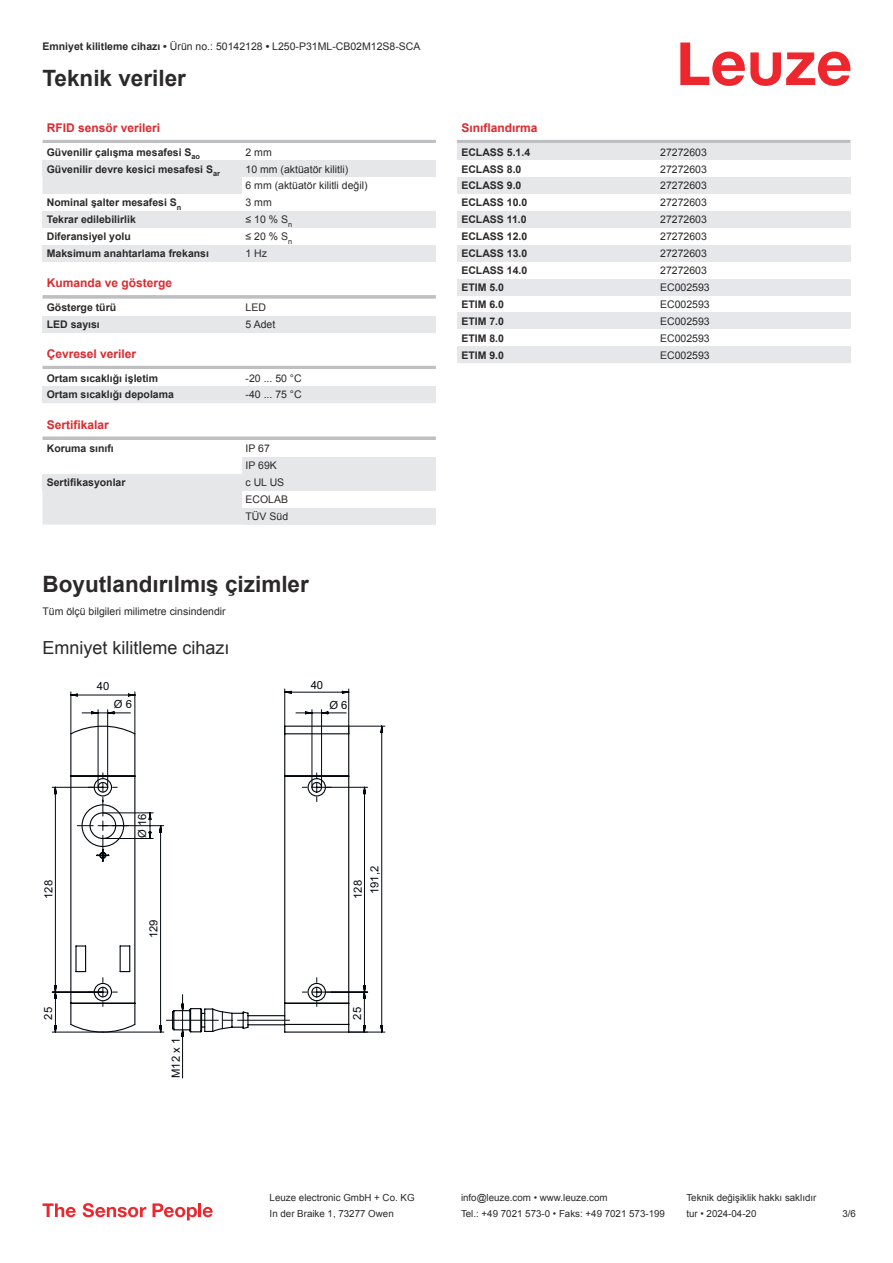
<style>
.page{position:relative;width:893px;height:1263px;background:#fff}
.page>*{position:absolute;margin:0;border:0;box-sizing:border-box;transform-origin:0 0}
.t1{font:700 22.5px "Arial";color:#2b292a}
.t2{font:18px "Arial";color:#2b292a}
.t3{font:700 12px "Arial";color:#db2a30}
.t4{font:11.25px/16.5px "Arial";color:#03080e}
.t5{font:700 10.5px "Arial";color:#2b292a}
.t6{font:10.5px/17px "Arial";color:#2b292a}
.t7{font:9.75px "Arial";color:#2b292a}
.s1{font-weight:700}
</style>
<div class="page">
<svg style="left:680px;top:43px;width:170px;height:43px"></svg>
<svg style="left:43px;top:177px;width:393px;height:348px"></svg>
<hr style="left:43px;top:140px;width:393px;height:3px;background:#bdbfc1">
<div style="left:43px;top:160px;width:199px;height:17px;background:#e6e7e9"></div>
<div style="left:242px;top:160px;width:194px;height:17px;background:#e6e7e9"></div>
<div style="left:242px;top:177px;width:194px;height:17px;background:#fff"></div>
<div style="left:43px;top:194px;width:199px;height:17px;background:#fff"></div>
<div style="left:242px;top:194px;width:194px;height:17px;background:#fff"></div>
<div style="left:43px;top:211px;width:199px;height:17px;background:#e6e7e9"></div>
<div style="left:242px;top:211px;width:194px;height:17px;background:#e6e7e9"></div>
<div style="left:43px;top:228px;width:199px;height:17px;background:#fff"></div>
<div style="left:242px;top:228px;width:194px;height:17px;background:#fff"></div>
<div style="left:43px;top:245px;width:199px;height:17px;background:#e6e7e9"></div>
<div style="left:242px;top:245px;width:194px;height:17px;background:#e6e7e9"></div>
<div style="left:43px;top:279px;width:393px;height:18px;background:#fff"></div>
<svg style="left:43px;top:295px;width:393px;height:4px;background:#c3c5c7"></svg>
<div style="left:43px;top:299px;width:199px;height:17px;background:#fff"></div>
<div style="left:242px;top:299px;width:194px;height:17px;background:#fff"></div>
<div style="left:43px;top:316px;width:199px;height:16px;background:#e6e7e9"></div>
<div style="left:242px;top:316px;width:194px;height:16px;background:#e6e7e9"></div>
<div style="left:43px;top:349px;width:393px;height:19px;background:#fff"></div>
<hr style="left:43px;top:366px;width:393px;height:3px;background:#bdbfc1">
<div style="left:43px;top:369px;width:199px;height:17px;background:#fff"></div>
<div style="left:242px;top:369px;width:194px;height:17px;background:#fff"></div>
<div style="left:43px;top:386px;width:199px;height:17px;background:#e6e7e9"></div>
<div style="left:242px;top:386px;width:194px;height:17px;background:#e6e7e9"></div>
<div style="left:43px;top:420px;width:393px;height:18px;background:#fff"></div>
<svg style="left:43px;top:436px;width:393px;height:4px;background:#c5c6c8"></svg>
<div style="left:43px;top:440px;width:199px;height:17px;background:#fff"></div>
<div style="left:242px;top:440px;width:194px;height:17px;background:#fff"></div>
<div style="left:242px;top:457px;width:194px;height:17px;background:#e6e7e9"></div>
<div style="left:43px;top:474px;width:199px;height:17px;background:#e6e7e9"></div>
<div style="left:242px;top:474px;width:194px;height:51px;background:#e6e7e9"></div>
<div style="left:242px;top:491px;width:194px;height:17px;background:#fff"></div>
<hr style="left:457px;top:140px;width:393px;height:3px;background:#bdbfc1">
<div style="left:457px;top:143px;width:200px;height:17px;background:#e6e7e9"></div>
<div style="left:657px;top:143px;width:193px;height:17px;background:#e6e7e9"></div>
<div style="left:457px;top:177px;width:200px;height:17px;background:#e6e7e9"></div>
<div style="left:657px;top:177px;width:193px;height:17px;background:#e6e7e9"></div>
<div style="left:457px;top:211px;width:200px;height:17px;background:#e6e7e9"></div>
<div style="left:657px;top:211px;width:193px;height:17px;background:#e6e7e9"></div>
<div style="left:457px;top:245px;width:200px;height:17px;background:#e6e7e9"></div>
<div style="left:657px;top:245px;width:193px;height:17px;background:#e6e7e9"></div>
<div style="left:457px;top:279px;width:200px;height:17px;background:#e6e7e9"></div>
<div style="left:657px;top:279px;width:193px;height:17px;background:#e6e7e9"></div>
<div style="left:457px;top:312px;width:200px;height:17px;background:#e6e7e9"></div>
<div style="left:657px;top:312px;width:193px;height:17px;background:#e6e7e9"></div>
<div style="left:457px;top:346px;width:200px;height:17px;background:#e6e7e9"></div>
<div style="left:657px;top:346px;width:193px;height:17px;background:#e6e7e9"></div>
<svg style="left:43px;top:1203px;width:33px;height:14px"></svg>
<svg style="left:83px;top:1203px;width:63px;height:14px"></svg>
<svg style="left:153px;top:1203px;width:44px;height:17px"></svg>
<hr style="left:198px;top:1203px;width:3px;height:14px;background:#ed272d">
<svg style="left:203px;top:1207px;width:10px;height:10px"></svg>
<svg style="left:52px;top:726px;width:132px;height:352px"></svg>
<svg style="left:77px;top:691px;width:308px;height:342px"></svg>
<p class="t6" style="left:43px;top:39px;width:379px"><span class="s1">Emniyet kilitleme cihazı •</span> Ürün no.: 50142128 <span class="s1">•</span> L250-P31ML-CB02M12S8-SCA</p>
<h1 class="t1" style="left:43px;top:70px;width:145px">Teknik veriler</h1>
<p class="t3" style="left:47px;top:123px;width:115px">RFID sensör verileri</p>
<p class="t5" style="left:47px;top:145px;width:155px">Güvenilir çalışma mesafesi S<sub>ao</sub></p>
<p class="t6" style="left:246px;top:143px;width:28px">2 mm</p>
<p class="t5" style="left:47px;top:161px;width:175px">Güvenilir devre kesici mesafesi S<sub>ar</sub></p>
<p class="t6" style="left:246px;top:160px;width:123px">10 mm (aktüatör kilitli)<br>6 mm (aktüatör kilitli değil)</p>
<p class="t5" style="left:47px;top:195px;width:136px">Nominal şalter mesafesi S<sub>n</sub></p>
<p class="t6" style="left:246px;top:194px;width:28px">3 mm</p>
<p class="t5" style="left:47px;top:212px;width:91px">Tekrar edilebilirlik</p>
<p class="t6" style="left:246px;top:211px;width:48px">≤ 10 % S<sub>n</sub></p>
<p class="t5" style="left:47px;top:229px;width:86px">Diferansiyel yolu</p>
<p class="t6" style="left:246px;top:228px;width:48px">≤ 20 % S<sub>n</sub></p>
<p class="t5" style="left:47px;top:246px;width:164px">Maksimum anahtarlama frekansı</p>
<p class="t6" style="left:246px;top:245px;width:23px">1 Hz</p>
<p class="t3" style="left:47px;top:275px;width:127px">Kumanda ve gösterge</p>
<p class="t5" style="left:47px;top:303px;width:71px">Gösterge türü</p>
<p class="t6" style="left:246px;top:300px;width:22px">LED</p>
<p class="t5" style="left:47px;top:317px;width:55px">LED sayısı</p>
<p class="t6" style="left:246px;top:317px;width:31px">5 Adet</p>
<p class="t3" style="left:47px;top:349px;width:91px">Çevresel veriler</p>
<p class="t5" style="left:47px;top:370px;width:113px">Ortam sıcaklığı işletim</p>
<p class="t6" style="left:246px;top:370px;width:58px">-20 ... 50 °C</p>
<p class="t5" style="left:47px;top:387px;width:129px">Ortam sıcaklığı depolama</p>
<p class="t6" style="left:246px;top:387px;width:58px">-40 ... 75 °C</p>
<p class="t3" style="left:47px;top:420px;width:64px">Sertifikalar</p>
<p class="t5" style="left:47px;top:441px;width:69px">Koruma sınıfı</p>
<p class="t6" style="left:246px;top:441px;width:33px">IP 67<br>IP 69K</p>
<p class="t5" style="left:47px;top:478px;width:80px">Sertifikasyonlar</p>
<p class="t6" style="left:246px;top:474px;width:44px">c UL US<br>ECOLAB<br>TÜV Süd</p>
<h1 class="t1" style="left:43px;top:568px;width:268px">Boyutlandırılmış çizimler</h1>
<p class="t6" style="left:43px;top:602px;width:185px">Tüm ölçü bilgileri milimetre cinsindendir</p>
<h2 class="t2" style="left:43px;top:636px;width:189px">Emniyet kilitleme cihazı</h2>
<p class="t4" style="left:97px;top:679px;width:14px">40</p>
<p class="t4" style="left:311px;top:677px;width:14px">40</p>
<p class="t4" style="left:114px;top:696px;width:20px">Ø 6</p>
<p class="t4" style="left:329px;top:697px;width:20px">Ø 6</p>
<p class="t3" style="left:461px;top:120px;width:78px">Sınıflandırma</p>
<p class="t5" style="left:461px;top:145px;width:70px">ECLASS 5.1.4</p>
<p class="t6" style="left:660px;top:144px;width:48px">27272603</p>
<p class="t5" style="left:461px;top:161px;width:62px">ECLASS 8.0</p>
<p class="t6" style="left:660px;top:161px;width:48px">27272603</p>
<p class="t5" style="left:461px;top:178px;width:62px">ECLASS 9.0</p>
<p class="t6" style="left:660px;top:178px;width:48px">27272603</p>
<p class="t5" style="left:461px;top:195px;width:67px">ECLASS 10.0</p>
<p class="t6" style="left:660px;top:195px;width:48px">27272603</p>
<p class="t5" style="left:461px;top:212px;width:67px">ECLASS 11.0</p>
<p class="t6" style="left:660px;top:212px;width:48px">27272603</p>
<p class="t5" style="left:461px;top:229px;width:67px">ECLASS 12.0</p>
<p class="t6" style="left:660px;top:229px;width:48px">27272603</p>
<p class="t5" style="left:461px;top:246px;width:67px">ECLASS 13.0</p>
<p class="t6" style="left:660px;top:246px;width:48px">27272603</p>
<p class="t5" style="left:461px;top:263px;width:67px">ECLASS 14.0</p>
<p class="t6" style="left:660px;top:263px;width:48px">27272603</p>
<p class="t5" style="left:461px;top:280px;width:44px">ETIM 5.0</p>
<p class="t6" style="left:660px;top:279px;width:51px">EC002593</p>
<p class="t5" style="left:461px;top:297px;width:44px">ETIM 6.0</p>
<p class="t6" style="left:660px;top:296px;width:51px">EC002593</p>
<p class="t5" style="left:461px;top:314px;width:44px">ETIM 7.0</p>
<p class="t6" style="left:660px;top:312px;width:51px">EC002593</p>
<p class="t5" style="left:461px;top:331px;width:44px">ETIM 8.0</p>
<p class="t6" style="left:660px;top:329px;width:51px">EC002593</p>
<p class="t5" style="left:461px;top:347px;width:44px">ETIM 9.0</p>
<p class="t6" style="left:660px;top:346px;width:51px">EC002593</p>
<p class="t4" style="left:41px;top:899px;width:20px;rotate:-90deg">128</p>
<p class="t4" style="left:41px;top:1020px;width:14px;rotate:-90deg">25</p>
<p class="t4" style="left:135px;top:838px;width:26px;rotate:-90deg">Ø 16</p>
<p class="t4" style="left:146px;top:938px;width:20px;rotate:-90deg">129</p>
<p class="t4" style="left:168px;top:1078px;width:42px;rotate:-90deg">M12 x 1</p>
<p class="t4" style="left:350px;top:894px;width:30px;text-indent:-5px;rotate:-90deg">128<br>191,2</p>
<p class="t4" style="left:350px;top:1019px;width:14px;rotate:-90deg">25</p>
<p class="t7" style="left:270px;top:1191px;width:146px">Leuze electronic GmbH + Co. KG</p>
<p class="t7" style="left:461px;top:1191px;width:148px">info@leuze.com • www.leuze.com</p>
<p class="t7" style="left:686px;top:1191px;width:132px">Teknik değişiklik hakkı saklıdır</p>
<p class="t7" style="left:270px;top:1207px;width:126px">In der Braike 1, 73277 Owen</p>
<p class="t7" style="left:461px;top:1207px;width:205px">Tel.: +49 7021 573-0 • Faks: +49 7021 573-199</p>
<p class="t7" style="left:686px;top:1207px;width:72px">tur • 2024-04-20</p>
<p class="t7" style="left:842px;top:1210px;width:15px">3 /6</p>
</div>
